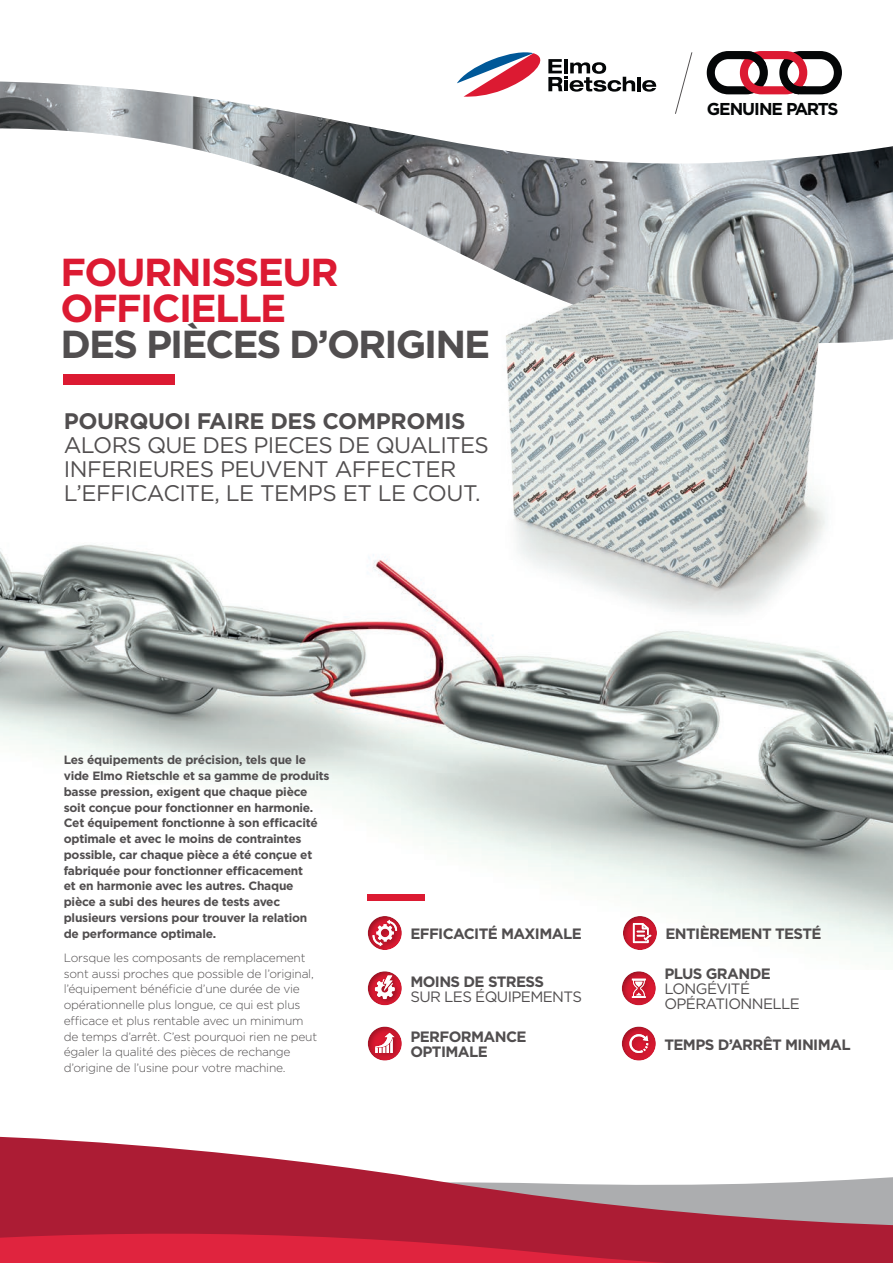
<style>
.page{position:relative;width:893px;height:1263px;background:#fff}
.page>*{position:absolute;margin:0;border:0;box-sizing:border-box;transform-origin:0 0}
.t1{font:700 39px/36px "Gotham";letter-spacing:-.04em;color:#dc1a32}
.t2{font:700 39px "Gotham";letter-spacing:-.05em;color:#514e4f}
.t3{font:22.5px/24px "Gotham";letter-spacing:-.02em;color:#514e4f}
.t4{font:700 22.5px "Gotham";letter-spacing:-.02em;color:#514e4f}
.t5{font:700 17.25px "Gotham";letter-spacing:-.06em;color:#040607}
.t6{font:700 15px/15px "Gotham";letter-spacing:-.04em;color:#514e4f}
.t7{font:15px/15px "Gotham";letter-spacing:-.04em;color:#514e4f}
.t8{font:700 12px/15.8px "Gotham";letter-spacing:-.02em;color:#514e4f}
.t9{font:300 12px/15.8px "Gotham";letter-spacing:-.02em;color:#514e4f}
</style>
<div class="page">
<img style="left:307px;top:183px;width:586px;height:159px">
<img style="left:0;top:381px;width:893px;height:571px">
<svg style="left:0;top:1136px;width:893px;height:60px"></svg>
<svg style="left:0;top:1196px;width:893px;height:67px;background:#b82c42"></svg>
<img style="left:468px;top:243px;width:388px;height:388px">
<svg style="left:0;top:70px;width:893px;height:113px"></svg>
<div style="left:64px;top:374px;width:111px;height:11px;background:#dc1a32"></div>
<div style="left:367px;top:1024px;width:36px;height:38px;background:#231f20;opacity:.4"></div>
<div style="left:368px;top:894px;width:57px;height:7px;background:#dc1a32"></div>
<div style="left:623px;top:913px;width:36px;height:38px;background:#231f20;opacity:.4"></div>
<div style="left:619px;top:968px;width:38px;height:38px;background:#231f20;opacity:.4"></div>
<div style="left:621px;top:1025px;width:37px;height:36px;background:#231f20;opacity:.4"></div>
<div style="left:367px;top:913px;width:37px;height:38px;background:#231f20;opacity:.4"></div>
<div style="left:367px;top:968px;width:36px;height:38px;background:#231f20;opacity:.4"></div>
<hr style="left:637px;top:77px;width:4px;height:14px;background:#040607">
<svg style="left:642px;top:80px;width:14px;height:12px"></svg>
<svg style="left:457px;top:52px;width:178px;height:45px"></svg>
<svg style="left:675px;top:52px;width:18px;height:62px"></svg>
<svg style="left:707px;top:51px;width:135px;height:43px"></svg>
<h1 class="t1" style="left:61px;top:254px;width:280px">FOURNISSEUR<br>OFFICIELLE</h1>
<h1 class="t2" style="left:61px;top:319px;width:431px">DES PIÈCES D’ORIGINE</h1>
<h2 class="t4" style="left:64px;top:406px;width:403px">POURQUOI FAIRE DES COMPROMIS</h2>
<h2 class="t3" style="left:64px;top:432px;width:427px">ALORS QUE DES PIECES DE QUALITES<br>INFERIEURES PEUVENT AFFECTER<br>L’EFFICACITE, LE TEMPS ET LE COUT.</h2>
<h3 class="t5" style="left:707px;top:98px;width:133px">GENUINE PARTS</h3>
<p class="t8" style="left:64px;top:752px;width:267px">Les équipements de précision, tels que le vide Elmo Rietschle et sa gamme de produits basse pression, exigent que chaque pièce soit conçue pour fonctionner en harmonie.<br>Cet équipement fonctionne à son efficacité optimale et avec le moins de contraintes possible, car chaque pièce a été conçue et fabriquée pour fonctionner efficacement<br>et en harmonie avec les autres. Chaque<br>pièce a subi des heures de tests avec plusieurs versions pour trouver la relation<br>de performance optimale.</p>
<p class="t9" style="left:64px;top:949px;width:255px">Lorsque les composants de remplacement sont aussi proches que possible de l’original, l’équipement bénéficie d’une durée de vie opérationnelle plus longue, ce qui est plus efficace et plus rentable avec un minimum de temps d’arrêt. C’est pourquoi rien ne peut égaler la qualité des pièces de rechange d’origine de l’usine pour votre machine.</p>
<p class="t6" style="left:410px;top:926px;width:173px">EFFICACITÉ MAXIMALE</p>
<p class="t6" style="left:410px;top:974px;width:135px">MOINS DE STRESS</p>
<p class="t7" style="left:410px;top:989px;width:173px">SUR LES ÉQUIPEMENTS</p>
<p class="t6" style="left:410px;top:1029px;width:118px">PERFORMANCE<br>OPTIMALE</p>
<p class="t6" style="left:665px;top:926px;width:158px">ENTIÈREMENT TESTÉ</p>
<p class="t6" style="left:664px;top:966px;width:108px">PLUS GRANDE</p>
<p class="t7" style="left:664px;top:981px;width:137px">LONGÉVITÉ<br>OPÉRATIONNELLE</p>
<p class="t6" style="left:664px;top:1037px;width:188px">TEMPS D’ARRÊT MINIMAL</p>
</div>
